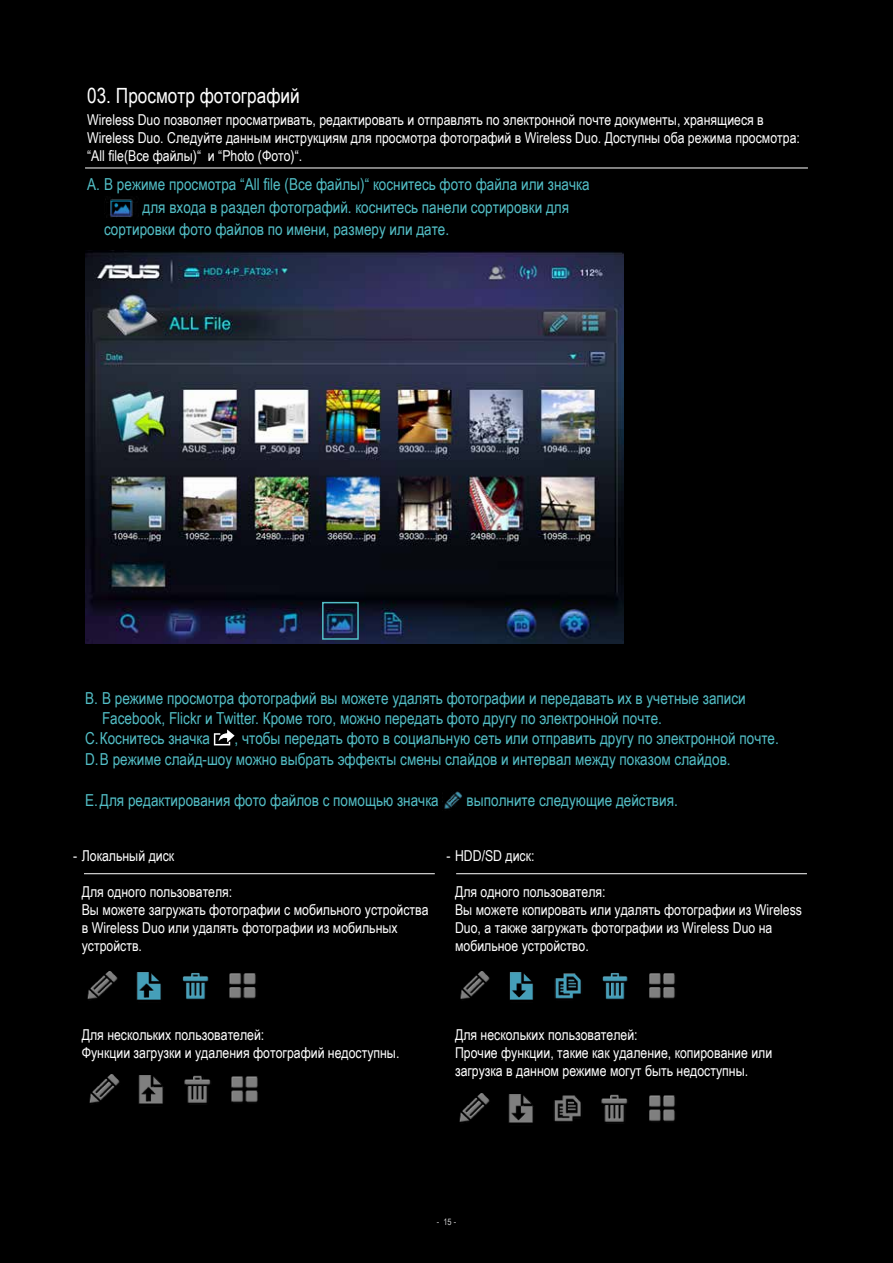
<style>
.page{position:relative;width:893px;height:1263px;background:#000}
.page>*{position:absolute;margin:0;border:0;box-sizing:border-box;transform-origin:0 0}
.t1{font:21px "Arial Narrow";color:#fff}
.t2{font:16.5px/20.4px "Arial Narrow";color:#52bec6}
.t3{font:15px/18px "Arial Narrow";color:#fff}
.t4{font:9px "Arial Narrow";color:#d3d3d4}
</style>
<div class="page">
<img style="left:86px;top:250px;width:537px;height:394px">
<svg style="left:214px;top:729px;width:21px;height:16px"></svg>
<img style="left:444px;top:791px;width:18px;height:18px">
<hr style="left:84px;top:873px;width:351px;height:1px;background:#fff">
<hr style="left:456px;top:873px;width:351px;height:1px;background:#fff">
<div style="left:322px;top:602px;width:37px;height:38px;border:2px solid #52bec6"></div>
<img style="left:87px;top:971px;width:31px;height:28px">
<img style="left:136px;top:972px;width:25px;height:28px">
<img style="left:182px;top:973px;width:27px;height:27px">
<img style="left:229px;top:973px;width:27px;height:26px">
<img style="left:89px;top:1074px;width:31px;height:29px">
<img style="left:138px;top:1075px;width:26px;height:29px">
<img style="left:184px;top:1075px;width:27px;height:28px">
<img style="left:231px;top:1076px;width:27px;height:27px">
<img style="left:460px;top:971px;width:30px;height:28px">
<img style="left:602px;top:973px;width:26px;height:27px">
<img style="left:649px;top:973px;width:26px;height:26px">
<img style="left:509px;top:972px;width:24px;height:28px">
<img style="left:554px;top:973px;width:27px;height:26px">
<img style="left:459px;top:1093px;width:31px;height:29px">
<img style="left:601px;top:1094px;width:27px;height:28px">
<img style="left:649px;top:1095px;width:26px;height:27px">
<img style="left:508px;top:1094px;width:26px;height:29px">
<img style="left:554px;top:1095px;width:27px;height:27px">
<img style="left:105px;top:199px;width:28px;height:18px">
<hr style="left:85px;top:168px;width:723px;height:1px;background:#fff">
<h1 class="t1" style="left:87px;top:80px;width:214px">03. Просмотр фотографий</h1>
<p class="t3" style="left:87px;top:110px;width:714px">Wireless Duo позволяет просматривать, редактировать и отправлять по электронной почте документы, хранящиеся в<br>Wireless Duo. Следуйте данным инструкциям для просмотра фотографий в Wireless Duo. Доступны оба режима просмотра: “All file(Все файлы)“ и “Photo (Фото)“.</p>
<p class="t2" style="left:87px;top:174px;width:504px">A. В режиме просмотра “All file (Все файлы)“ коснитесь фото файла или значка</p>
<p class="t2" style="left:142px;top:196px;width:428px">для входа в раздел фотографий. коснитесь панели сортировки для</p>
<p class="t2" style="left:104px;top:218px;width:347px">сортировки фото файлов по имени, размеру или дате.</p>
<p class="t2" style="left:85px;top:687px;width:662px">B. В режиме просмотра фотографий вы можете удалять фотографии и передавать их в учетные записи</p>
<p class="t2" style="left:102px;top:707px;width:561px">Facebook, Flickr и Twitter. Кроме того, можно передать фото другу по электронной почте.</p>
<p class="t2" style="left:85px;top:728px;width:127px">C.Коснитесь значка</p>
<p class="t2" style="left:85px;top:728px;width:695px;text-indent:150px">, чтобы передать фото в социальную сеть или отправить другу по электронной почте.<br>D.В режиме слайд-шоу можно выбрать эффекты смены слайдов и интервал между показом слайдов.</p>
<p class="t2" style="left:85px;top:789px;width:355px">E.Для редактирования фото файлов с помощью значка</p>
<p class="t2" style="left:467px;top:789px;width:213px">выполните следующие действия.</p>
<p class="t3" style="left:73px;top:846px;width:102px">- Локальный диск</p>
<p class="t3" style="left:82px;top:882px;width:348px">Для одного пользователя:<br>Вы можете загружать фотографии с мобильного устройства в Wireless Duo или удалять фотографии из мобильных устройств.</p>
<p class="t3" style="left:446px;top:846px;width:90px">- HDD/SD диск:</p>
<p class="t3" style="left:455px;top:882px;width:348px">Для одного пользователя:<br>Вы можете копировать или удалять фотографии из Wireless Duo, а также загружать фотографии из Wireless Duo на мобильное устройство.</p>
<p class="t3" style="left:82px;top:1025px;width:319px">Для нескольких пользователей:<br>Функции загрузки и удаления фотографий недоступны.</p>
<p class="t3" style="left:455px;top:1025px;width:319px">Для нескольких пользователей:<br>Прочие функции, такие как удаление, копирование или загрузка в данном режиме могут быть недоступны.</p>
<p class="t4" style="left:437px;top:1215px;width:21px">- 15 -</p>
</div>
